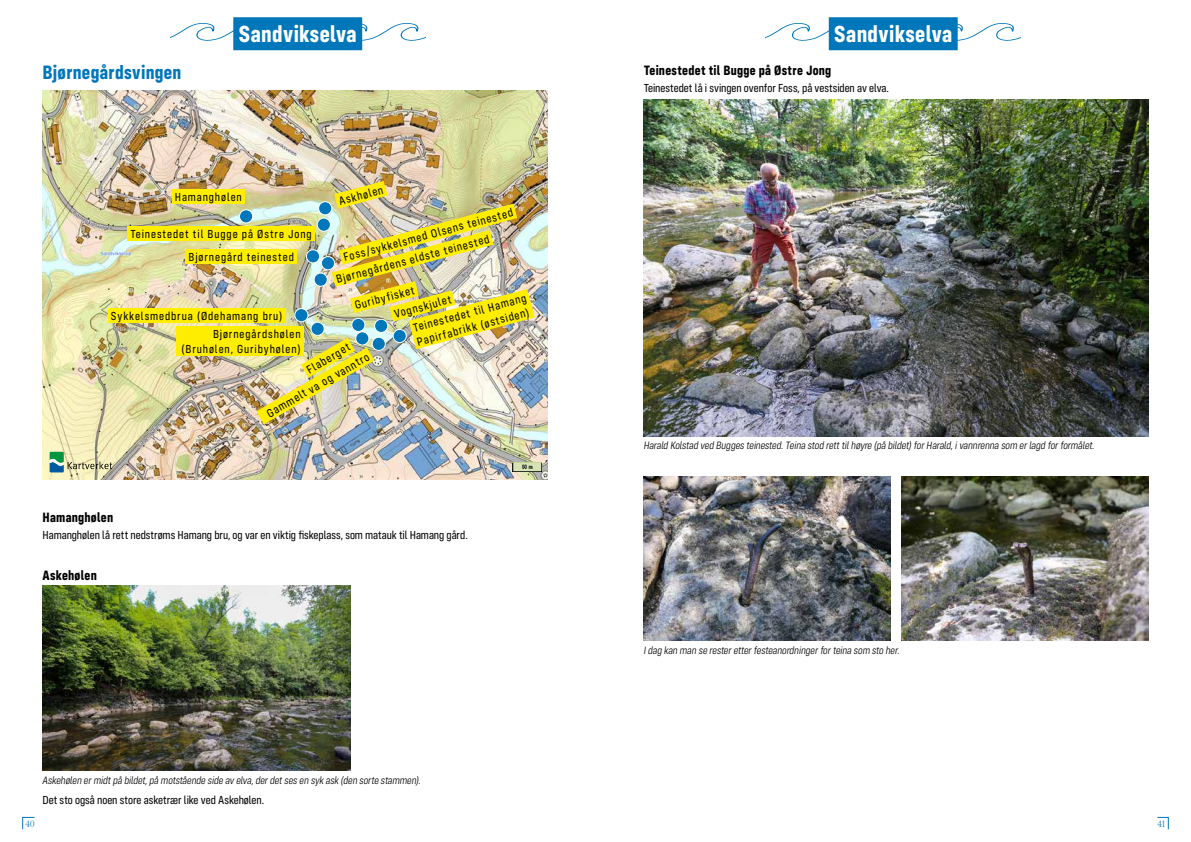
<style>
.page{position:relative;width:1191px;height:842px;background:#fff}
.page>*{position:absolute;margin:0;border:0;box-sizing:border-box;transform-origin:0 0}
.t1{font:700 24px "Config Condensed";letter-spacing:.015em;color:#fff}
.t2{font:700 20px "Config Condensed";letter-spacing:.015em;color:#0077ba}
.t3{font:700 14px "Config Condensed";letter-spacing:.015em;color:#000}
.t4{font:12px/18px "Config Condensed";letter-spacing:.005em;color:#000}
.t5{font:12px/18.6px "Config Condensed";letter-spacing:.075em;color:#000}
.t6{font:12px "Config Condensed";letter-spacing:.08em;color:#000}
.t7{font:italic 300 11px "Config Condensed";letter-spacing:-.005em;color:#000}
.t8{font:9px "Bembo Titling MT Std";color:#0077ba}
</style>
<div class="page">
<svg style="left:170px;top:22px;width:255px;height:19px"></svg>
<svg style="left:765px;top:22px;width:255px;height:19px"></svg>
<svg style="left:22px;top:816px;width:13px;height:14px"></svg>
<svg style="left:1157px;top:816px;width:12px;height:14px"></svg>
<img style="left:43px;top:90px;width:504px;height:390px">
<img style="left:43px;top:585px;width:307px;height:185px">
<img style="left:643px;top:100px;width:505px;height:336px">
<img style="left:643px;top:476px;width:247px;height:164px">
<img style="left:901px;top:476px;width:247px;height:164px">
<div style="left:233px;top:17px;width:129px;height:33px;background:#0077ba"></div>
<div style="left:828px;top:17px;width:129px;height:33px;background:#0077ba"></div>
<div style="left:239px;top:210px;width:14px;height:13px;background:#0077ba;border-radius:50%"></div>
<div style="left:239px;top:209px;width:14px;height:14px;border:1px solid #fff;border-radius:50%"></div>
<div style="left:172px;top:189px;width:73px;height:15px;background:#ffed00"></div>
<div style="left:186px;top:249px;width:111px;height:15px;background:#ffed00"></div>
<div style="left:108px;top:308px;width:177px;height:15px;background:#ffed00"></div>
<div style="left:176px;top:326px;width:127px;height:30px;background:#ffed00"></div>
<div style="left:127px;top:226px;width:188px;height:14px;background:#ffed00"></div>
<img style="left:256px;top:181px;width:278px;height:243px">
<svg style="left:50px;top:452px;width:62px;height:20px"></svg>
<img style="left:512px;top:463px;width:29px;height:9px">
<h2 class="t2" style="left:43px;top:61px;width:140px">Bjørnegårdsvingen</h2>
<h1 class="t1" style="left:239px;top:20px;width:119px">Sandvikselva</h1>
<h1 class="t1" style="left:834px;top:20px;width:119px">Sandvikselva</h1>
<p class="t3" style="left:643px;top:62px;width:189px">Teinestedet til Bugge på Østre Jong</p>
<p class="t4" style="left:643px;top:79px;width:247px">Teinestedet lå i svingen ovenfor Foss, på vestsiden av elva.</p>
<p class="t5" style="left:175px;top:188px;width:69px">Hamanghølen</p>
<p class="t5" style="left:130px;top:224px;width:183px">Teinestedet til Bugge på Østre Jong</p>
<p class="t6" style="left:188px;top:250px;width:107px">Bjørnegård teinested</p>
<p class="t4" style="left:337px;top:193px;width:47px;rotate:-15deg">Askhølen</p>
<p class="t4" style="left:329px;top:251px;width:189px;line-height:19.5px;text-indent:13px;rotate:-15deg">Foss/sykkelsmed Olsens teinested<br>Bjørnegårdens eldste teinested</p>
<p class="t4" style="left:353px;top:297px;width:63px;rotate:-15deg">Guribyfisket</p>
<p class="t4" style="left:392px;top:305px;width:60px;rotate:-15deg">Vognskjulet</p>
<p class="t4" style="left:411px;top:319px;width:118px;rotate:-15deg">Teinestedet til Hamang</p>
<p class="t4" style="left:415px;top:333px;width:117px;rotate:-15deg">Papirfabrikk (østsiden)</p>
<p class="t5" style="left:213px;top:306px;width:89px;text-indent:-102px">Sykkelsmedbrua (Ødehamang bru)<br>Bjørnegårdshølen</p>
<p class="t5" style="left:181px;top:339px;width:121px">(Bruhølen, Guribyhølen)</p>
<p class="t4" style="left:254px;top:391px;width:118px;text-indent:56px;rotate:-30deg">Flaberget<br>Gammelt va og vanntro</p>
<p class="t3" style="left:43px;top:509px;width:72px">Hamanghølen</p>
<p class="t4" style="left:43px;top:526px;width:427px">Hamanghølen lå rett nedstrøms Hamang bru, og var en viktig fiskeplass, som matauk til Hamang gård.</p>
<p class="t3" style="left:43px;top:568px;width:56px">Askehølen</p>
<p class="t7" style="left:43px;top:774px;width:380px">Askehølen er midt på bildet, på motstående side av elva, der det ses en syk ask (den sorte stammen).</p>
<p class="t4" style="left:43px;top:791px;width:223px">Det sto også noen store asketrær like ved Askehølen.</p>
<p class="t7" style="left:643px;top:440px;width:452px">Harald Kolstad ved Bugges teinested. Teina stod rett til høyre (på bildet) for Harald, i vannrenna som er lagd for formålet.</p>
<p class="t7" style="left:643px;top:644px;width:257px">I dag kan man se rester etter festeanordninger for teina som sto her.</p>
<p class="t8" style="left:26px;top:818px;width:11px">40</p>
<p class="t8" style="left:1157px;top:818px;width:10px">41</p>
</div>
